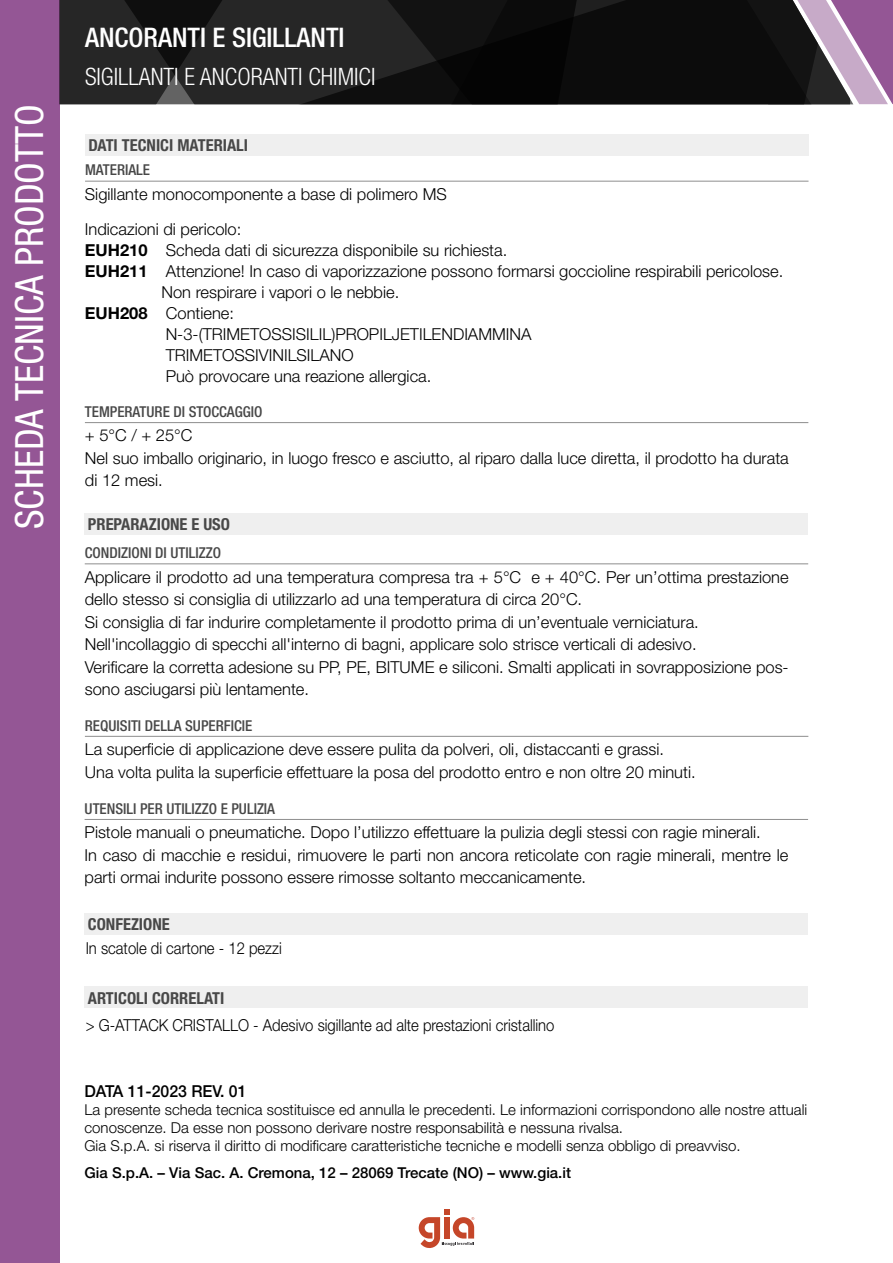
<style>
.page{position:relative;width:893px;height:1263px;background:#fff}
.page>*{position:absolute;margin:0;border:0;box-sizing:border-box;transform-origin:0 0}
.t1{font:condensed 39px "Helvetica Neue LT Std";color:#fff}
.t2{font:500 condensed 27px "Helvetica Neue LT Std";color:#fff}
.t3{font:300 condensed 24px "Helvetica Neue LT Std";color:#fff}
.Stile_di_paragrafo_1{font:300 16.5px/22.5px "Helvetica Neue LT Std";color:#000}
.Stile_di_paragrafo_1-2{font:300 16.5px "Helvetica Neue LT Std";color:#000;scale:.9 1}
.t4{font:700 condensed 16.5px "Helvetica Neue LT Std";color:#484848}
.t5{font:500 16.5px "Helvetica Neue LT Std";color:#000;scale:.96 1}
.t6{font:300 15px/18px "Helvetica Neue LT Std";color:#000}
.t7{font:500 condensed 15px "Helvetica Neue LT Std";color:#484848}
.t8{font:500 15px "Helvetica Neue LT Std";color:#000}
.s1{font-weight:700}
</style>
<div class="page">
<div style="left:0;top:0;width:60px;height:1263px;background:#945695"></div>
<svg style="left:419px;top:1209px;width:55px;height:39px"></svg>
<svg style="left:62px;top:0;width:728px;height:104px;background:#171717"></svg>
<svg style="left:790px;top:0;width:103px;height:104px;background:#856a86"></svg>
<hr style="left:85px;top:181px;width:723px;height:1px;background:#939393">
<hr style="left:85px;top:422px;width:723px;height:1px;background:#939393">
<div style="left:85px;top:134px;width:723px;height:21px;background:#efefef"></div>
<div style="left:85px;top:913px;width:723px;height:21px;background:#efefef"></div>
<div style="left:85px;top:513px;width:723px;height:21px;background:#efefef"></div>
<div style="left:85px;top:987px;width:723px;height:21px;background:#efefef"></div>
<hr style="left:85px;top:563px;width:723px;height:1px;background:#939393">
<hr style="left:85px;top:819px;width:723px;height:1px;background:#939393">
<hr style="left:85px;top:736px;width:723px;height:1px;background:#939393">
<h1 class="t1" style="left:7px;top:529px;width:426px;rotate:-90deg">SCHEDA TECNICA PRODOTTO</h1>
<h2 class="t2" style="left:85px;top:21px;width:261px">ANCORANTI E SIGILLANTI</h2>
<p class="t3" style="left:85px;top:63px;width:292px">SIGILLANTI E ANCORANTI CHIMICI</p>
<p class="t4" style="left:89px;top:135px;width:161px">DATI TECNICI MATERIALI</p>
<p class="t7" style="left:85px;top:161px;width:66px">MATERIALE</p>
<p class="Stile_di_paragrafo_1" style="left:85px;top:183px;width:363px">Sigillante monocomponente a base di polimero MS</p>
<p class="Stile_di_paragrafo_1" style="left:85px;top:217px;width:158px">Indicazioni di pericolo:</p>
<p class="Stile_di_paragrafo_1" style="left:85px;top:238px;width:424px"><span class="s1">EUH210</span> Scheda dati di sicurezza disponibile su richiesta.</p>
<p class="Stile_di_paragrafo_1" style="left:85px;top:259px;width:700px"><span class="s1">EUH211</span> Attenzione! In caso di vaporizzazione possono formarsi goccioline respirabili pericolose.</p>
<p class="Stile_di_paragrafo_1" style="left:161px;top:280px;width:239px">Non respirare i vapori o le nebbie.</p>
<p class="Stile_di_paragrafo_1" style="left:85px;top:301px;width:151px"><span class="s1">EUH208</span> Contiene:</p>
<p class="Stile_di_paragrafo_1" style="left:166px;top:322px;width:367px">N-3-(TRIMETOSSISILIL)PROPILJETILENDIAMMINA</p>
<p class="Stile_di_paragrafo_1" style="left:166px;top:343px;width:189px">TRIMETOSSIVINILSILANO</p>
<p class="Stile_di_paragrafo_1" style="left:166px;top:364px;width:267px">Può provocare una reazione allergica.</p>
<p class="t7" style="left:85px;top:403px;width:179px">TEMPERATURE DI STOCCAGGIO</p>
<p class="Stile_di_paragrafo_1" style="left:85px;top:424px;width:109px">+ 5°C / + 25°C</p>
<p class="Stile_di_paragrafo_1" style="left:85px;top:446px;width:705px">Nel suo imballo originario, in luogo fresco e asciutto, al riparo dalla luce diretta, il prodotto ha durata di 12 mesi.</p>
<p class="t4" style="left:88px;top:514px;width:144px">PREPARAZIONE E USO</p>
<p class="t7" style="left:85px;top:544px;width:138px">CONDIZIONI DI UTILIZZO</p>
<p class="Stile_di_paragrafo_1" style="left:85px;top:565px;width:705px">Applicare il prodotto ad una temperatura compresa tra + 5°C e + 40°C. Per un’ottima prestazione dello stesso si consiglia di utilizzarlo ad una temperatura di circa 20°C.</p>
<p class="Stile_di_paragrafo_1" style="left:85px;top:610px;width:616px">Si consiglia di far indurire completamente il prodotto prima di un’eventuale verniciatura.</p>
<p class="Stile_di_paragrafo_1" style="left:85px;top:633px;width:613px">Nell'incollaggio di specchi all'interno di bagni, applicare solo strisce verticali di adesivo.</p>
<p class="Stile_di_paragrafo_1" style="left:85px;top:655px;width:705px">Verificare la corretta adesione su PP, PE, BITUME e siliconi. Smalti applicati in sovrapposizione pos&shy;sono asciugarsi più lentamente.</p>
<p class="t7" style="left:85px;top:716px;width:169px">REQUISITI DELLA SUPERFICIE</p>
<p class="Stile_di_paragrafo_1" style="left:85px;top:738px;width:581px">La superficie di applicazione deve essere pulita da polveri, oli, distaccanti e grassi.</p>
<p class="Stile_di_paragrafo_1" style="left:85px;top:760px;width:612px">Una volta pulita la superficie effettuare la posa del prodotto entro e non oltre 20 minuti.</p>
<p class="t7" style="left:85px;top:799px;width:192px">UTENSILI PER UTILIZZO E PULIZIA</p>
<p class="Stile_di_paragrafo_1" style="left:85px;top:821px;width:678px">Pistole manuali o pneumatiche. Dopo l’utilizzo effettuare la pulizia degli stessi con ragie minerali.</p>
<p class="Stile_di_paragrafo_1" style="left:85px;top:843px;width:705px">In caso di macchie e residui, rimuovere le parti non ancora reticolate con ragie minerali, mentre le parti ormai indurite possono essere rimosse soltanto meccanicamente.</p>
<p class="t4" style="left:88px;top:914px;width:83px">CONFEZIONE</p>
<p class="Stile_di_paragrafo_1-2" style="left:86px;top:938px;width:219px">In scatole di cartone - 12 pezzi</p>
<p class="t4" style="left:88px;top:988px;width:138px">ARTICOLI CORRELATI</p>
<p class="Stile_di_paragrafo_1-2" style="left:86px;top:1015px;width:522px">&gt; G-ATTACK CRISTALLO - Adesivo sigillante ad alte prestazioni cristallino</p>
<p class="t5" style="left:85px;top:1081px;width:170px">DATA 11-2023 REV. 01</p>
<p class="t6" style="left:85px;top:1100px;width:724px">La presente scheda tecnica sostituisce ed annulla le precedenti. Le informazioni corrispondono alle nostre attuali conoscenze. Da esse non possono derivare nostre responsabilità e nessuna rivalsa.<br>Gia S.p.A. si riserva il diritto di modificare caratteristiche tecniche e modelli senza obbligo di preavviso.</p>
<p class="t8" style="left:85px;top:1163px;width:488px">Gia S.p.A. – Via Sac. A. Cremona, 12 – 28069 Trecate (NO) – www.gia.it</p>
</div>
